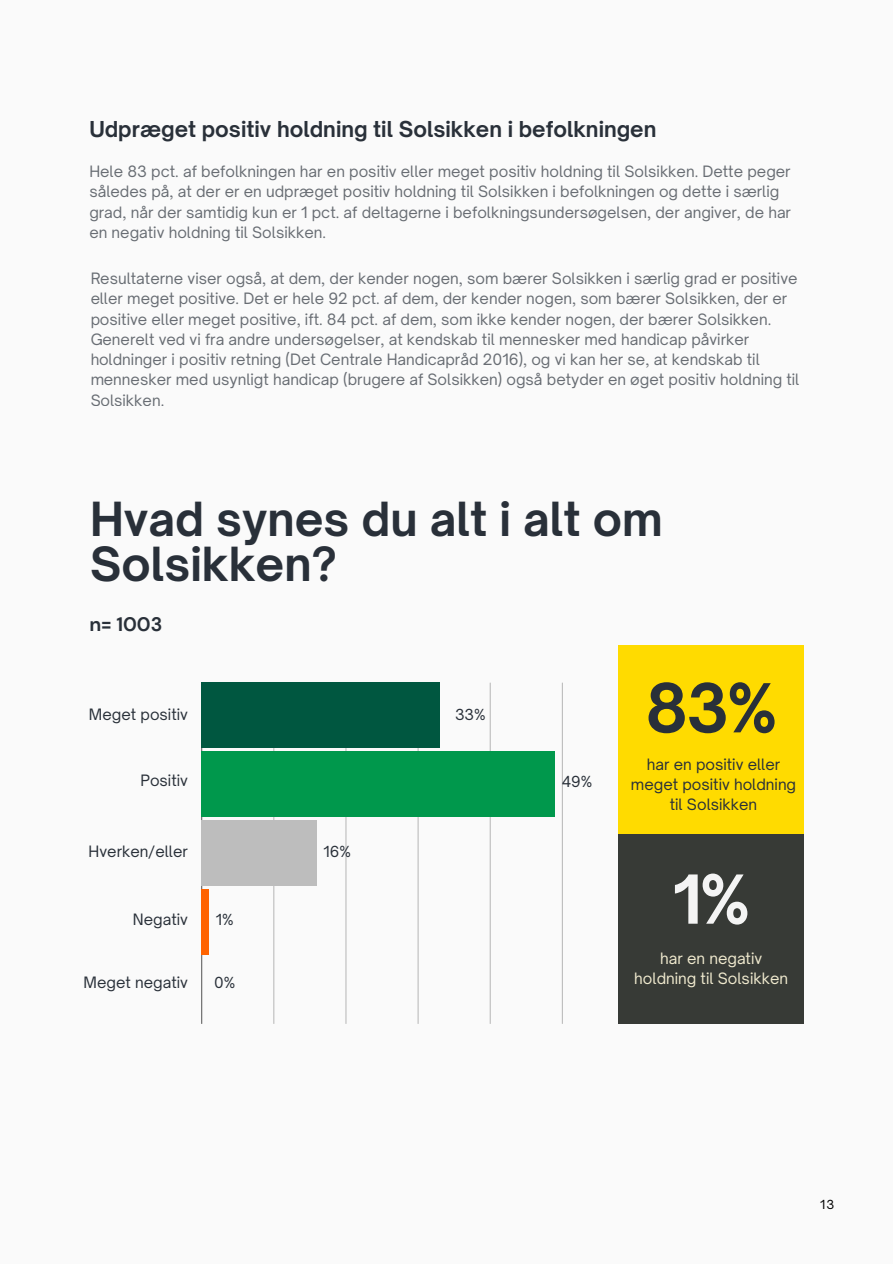
<style>
.page{position:relative;width:893px;height:1264px;background:#fff}
.page>*{position:absolute;margin:0;border:0;box-sizing:border-box;transform-origin:0 0}
.t1{font:700 64.5px "Open Sauce One";color:#293039}
.t2{font:700 64.5px "Open Sauce One";color:#f4f4f4}
.t3{font:700 45px/45px "Open Sauce One";color:#293039}
.t4{font:700 21px "Open Sauce One";color:#293039}
.t5{font:700 19.5px "DM Sans";color:#293039}
.t6{font:15px/20.2px "Open Sauce One";color:#293039}
.t7{font:15px/20.2px "Open Sauce One";color:#efe9ce;text-align:center}
.t8{font:14.55px "Open Sauce One";color:#293039}
.t9{font:12px "Open Sauce One";color:#000}
</style>
<div class="page">
<div style="left:0;top:0;width:892px;height:1263px;background:#fafafa"></div>
<hr style="left:273px;top:682px;width:1px;height:341px;background:#000">
<hr style="left:345px;top:682px;width:1px;height:341px;background:#000">
<hr style="left:417px;top:682px;width:1px;height:341px;background:#000">
<hr style="left:489px;top:682px;width:2px;height:341px;background:#000">
<hr style="left:561px;top:682px;width:2px;height:341px;background:#000">
<hr style="left:201px;top:682px;width:1px;height:341px;background:#000">
<div style="left:202px;top:682px;width:237px;height:66px;background:#005740"></div>
<div style="left:202px;top:751px;width:353px;height:66px;background:#00984c"></div>
<div style="left:202px;top:820px;width:115px;height:66px;background:#bdbdbd"></div>
<div style="left:202px;top:889px;width:7px;height:65px;background:#ff6300"></div>
<div style="left:618px;top:645px;width:186px;height:189px;background:#ffdb00"></div>
<div style="left:618px;top:834px;width:186px;height:189px;background:#373a36"></div>
<h3 class="t4" style="left:89px;top:116px;width:568px">Udpræget positiv holdning til Solsikken i befolkningen</h3>
<p class="t6" style="left:89px;top:161px;width:703px">Hele 83 pct. af befolkningen har en positiv eller meget positiv holdning til Solsikken. Dette peger således på, at der er en udpræget positiv holdning til Solsikken i befolkningen og dette i særlig grad, når der samtidig kun er 1 pct. af deltagerne i befolkningsundersøgelsen, der angiver, de har en negativ holdning til Solsikken.</p>
<p class="t6" style="left:90px;top:268px;width:710px">Resultaterne viser også, at dem, der kender nogen, som bærer Solsikken i særlig grad er positive eller meget positive. Det er hele 92 pct. af dem, der kender nogen, som bærer Solsikken, der er positive eller meget positive, ift. 84 pct. af dem, som ikke kender nogen, der bærer Solsikken.<br>Generelt ved vi fra andre undersøgelser, at kendskab til mennesker med handicap påvirker holdninger i positiv retning (Det Centrale Handicapråd 2016), og vi kan her se, at kendskab til mennesker med usynligt handicap (brugere af Solsikken) også betyder en øget positiv holdning til Solsikken.</p>
<h2 class="t3" style="left:90px;top:496px;width:574px">Hvad synes du alt i alt om<br>Solsikken?</h2>
<h3 class="t5" style="left:89px;top:612px;width:75px">n= 1003</h3>
<p class="t6" style="left:89px;top:703px;width:100px">Meget positiv</p>
<p class="t8" style="left:455px;top:705px;width:32px">33%</p>
<h1 class="t1" style="left:645px;top:668px;width:134px">83%</h1>
<p class="t6" style="left:140px;top:770px;width:49px">Positiv</p>
<p class="t8" style="left:561px;top:772px;width:32px">49%</p>
<p class="t6" style="left:630px;top:754px;width:167px;text-align:center">har en positiv eller meget positiv holdning til Solsikken</p>
<p class="t6" style="left:89px;top:841px;width:101px">Hverken/eller</p>
<p class="t8" style="left:323px;top:842px;width:29px">16%</p>
<p class="t6" style="left:133px;top:909px;width:57px">Negativ</p>
<p class="t8" style="left:216px;top:910px;width:19px">1%</p>
<h1 class="t2" style="left:672px;top:859px;width:79px">1%</h1>
<p class="t6" style="left:84px;top:972px;width:106px">Meget negativ</p>
<p class="t8" style="left:214px;top:973px;width:23px">0%</p>
<p class="t7" style="left:634px;top:948px;width:155px">har en negativ holdning til Solsikken</p>
<p class="t9" style="left:820px;top:1197px;width:16px">13</p>
</div>
